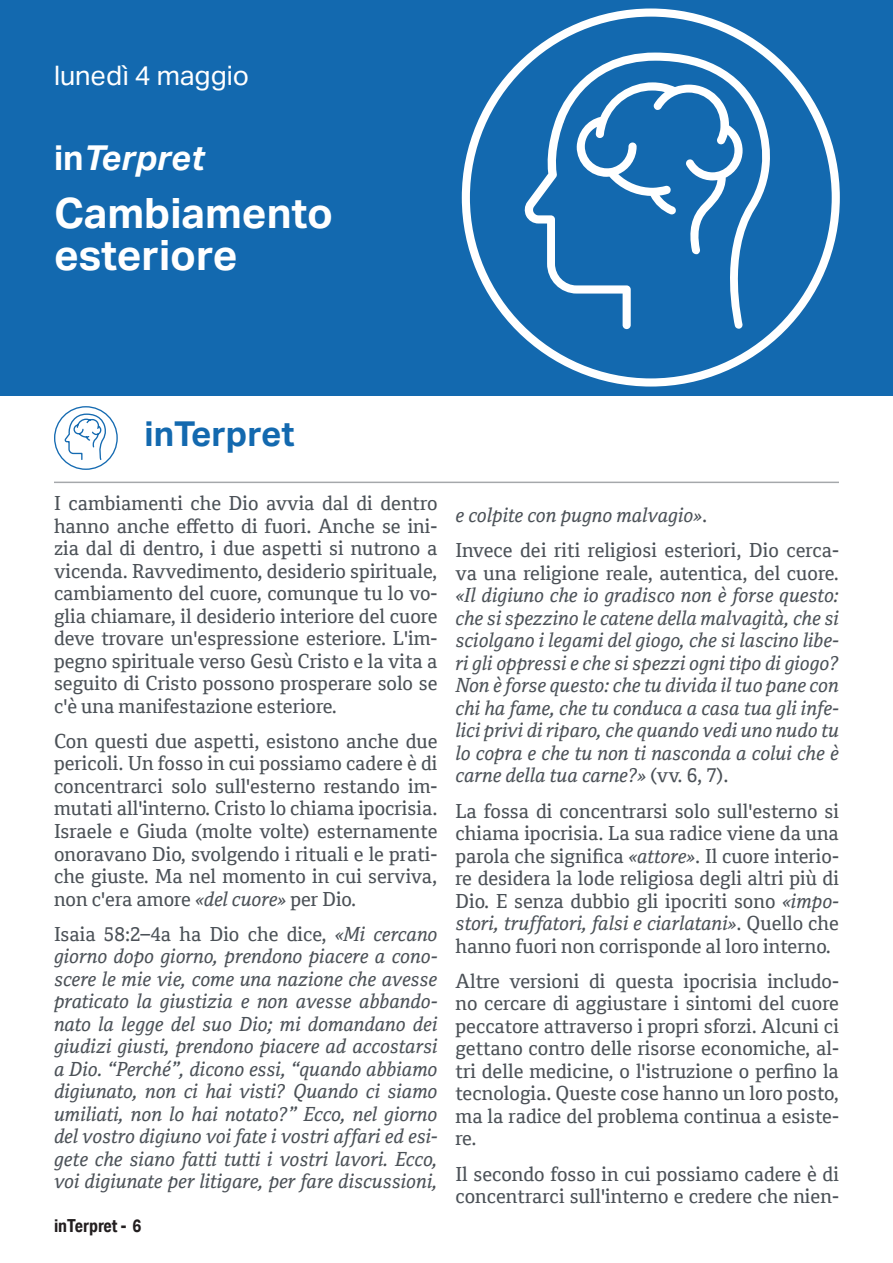
<style>
.page{position:relative;width:893px;height:1263px;background:#fff}
.page>*{position:absolute;margin:0;border:0;box-sizing:border-box;transform-origin:0 0}
.tit-giorno-02{font:700 42px/42px "Aktiv Grotesk";color:#fff}
.tit-sezione{font:700 34.5px "Aktiv Grotesk";color:#1369af}
.t1{font:italic 700 34.5px "Aktiv Grotesk";letter-spacing:-.005em;color:#fff}
.t2{font:27px "Aktiv Grotesk";color:#fff}
.t3{font:19.5px/22.5px "Cordale";color:#4b5157;text-align:justify}
.t4{font:italic 19.5px/22.5px "Cordale W01";color:#4b5157;text-align:justify}
.t5{font:700 18px "Aktiv Grotesk Cd";color:#231f20}
.s1{font-style:normal}
.s2{font-family:"Cordale W01";font-style:italic}
.s3{font-family:"Cordale";font-style:normal}
</style>
<div class="page">
<div style="left:0;top:0;width:893px;height:395px;background:#1369af"></div>
<svg style="left:462px;top:9px;width:378px;height:378px"></svg>
<hr style="left:54px;top:482px;width:785px;height:1px;background:#4b5157">
<svg style="left:54px;top:406px;width:64px;height:64px"></svg>
<p class="t2" style="left:54px;top:59px;width:197px">lunedì 4 maggio</p>
<p class="t1" style="left:54px;top:136px;width:151px"><span class="s1">in</span>Terpret</p>
<p class="tit-giorno-02" style="left:54px;top:192px;width:280px">Cambiamento esteriore</p>
<p class="tit-sezione" style="left:144px;top:414px;width:151px">inTerpret</p>
<p class="t3" style="left:54px;top:492px;width:385px">I cambiamenti che Dio avvia dal di dentro hanno anche effetto di fuori. Anche se ini&shy;zia dal di dentro, i due aspetti si nutrono a vicenda. Ravvedimento, desiderio spirituale, cambiamento del cuore, comunque tu lo vo&shy;glia chiamare, il desiderio interiore del cuore deve trovare un'espressione esteriore. L'im&shy;pegno spirituale verso Gesù Cristo e la vita a seguito di Cristo possono prosperare solo se c'è una manifestazione esteriore.</p>
<p class="t3" style="left:54px;top:730px;width:385px">Con questi due aspetti, esistono anche due pericoli. Un fosso in cui possiamo cadere è di concentrarci solo sull'esterno restando im&shy;mutati all'interno. Cristo lo chiama ipocrisia.<br>Israele e Giuda (molte volte) esternamente onoravano Dio, svolgendo i rituali e le prati&shy;che giuste. Ma nel momento in cui serviva, non c'era amore <span class="s2">«del cuore»</span> per Dio.</p>
<p class="t4" style="left:54px;top:922px;width:385px"><span class="s3">Isaia 58:2–4a ha Dio che dice,</span> «Mi cercano giorno dopo giorno, prendono piacere a cono&shy;scere le mie vie, come una nazione che avesse praticato la giustizia e non avesse abbando&shy;nato la legge del suo Dio; mi domandano dei giudizi giusti, prendono piacere ad accostarsi a Dio. “Perché”, dicono essi, “quando abbiamo digiunato, non ci hai visti? Quando ci siamo umiliati, non lo hai notato?” Ecco, nel giorno del vostro digiuno voi fate i vostri affari ed esi&shy;gete che siano fatti tutti i vostri lavori. Ecco, voi digiunate per litigare, per fare discussioni,</p>
<p class="t5" style="left:54px;top:1215px;width:89px">inTerpret - 6</p>
<p class="t4" style="left:455px;top:504px;width:253px">e colpite con pugno malvagio»<span class="s3">.</span></p>
<p class="t4" style="left:455px;top:539px;width:385px"><span class="s3">Invece dei riti religiosi esteriori, Dio cerca&shy;va una religione reale, autentica, del cuore. </span>«Il digiuno che io gradisco non è forse questo: che si spezzino le catene della malvagità, che si sciolgano i legami del giogo, che si lascino libe&shy;ri gli oppressi e che si spezzi ogni tipo di giogo?<br>Non è forse questo: che tu divida il tuo pane con chi ha fame, che tu conduca a casa tua gli infe&shy;lici privi di riparo, che quando vedi uno nudo tu lo copra e che tu non ti nasconda a colui che è carne della tua carne?» <span class="s3">(vv. 6, 7).</span></p>
<p class="t3" style="left:455px;top:800px;width:385px">La fossa di concentrarsi solo sull'esterno si chiama ipocrisia. La sua radice viene da una parola che significa <span class="s2">«attore»</span>. Il cuore interio&shy;re desidera la lode religiosa degli altri più di Dio. E senza dubbio gli ipocriti sono <span class="s2">«impo&shy;stori, truffatori, falsi e ciarlatani»</span>. Quello che hanno fuori non corrisponde al loro interno.</p>
<p class="t3" style="left:455px;top:970px;width:385px">Altre versioni di questa ipocrisia includo&shy;no cercare di aggiustare i sintomi del cuore peccatore attraverso i propri sforzi. Alcuni ci gettano contro delle risorse economiche, al&shy;tri delle medicine, o l'istruzione o perfino la tecnologia. Queste cose hanno un loro posto, ma la radice del problema continua a esiste&shy;re.</p>
<p class="t3" style="left:455px;top:1163px;width:385px">Il secondo fosso in cui possiamo cadere è di concentrarci sull'interno e credere che nien-</p>
</div>
